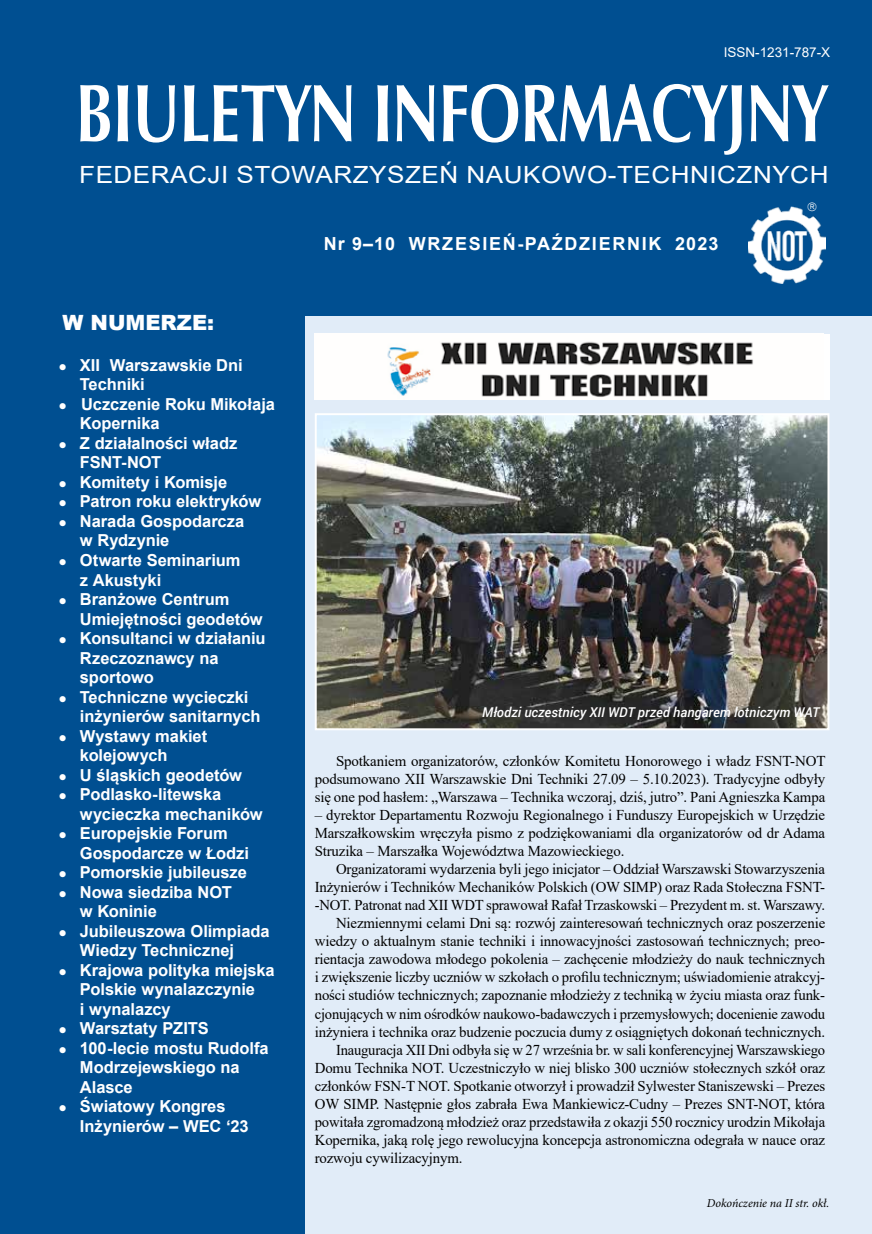
<style>
.page{position:relative;width:872px;height:1234px;background:#fff}
.page>*{position:absolute;margin:0;border:0;box-sizing:border-box;transform-origin:0 0}
.t1{font:700 82.5px "Zapf Humnst EU";color:#fff;scale:.75 1}
.t2{font:23.7px "Arial";letter-spacing:.02em;color:#fff;scale:1.1 1}
.t3{font:900 21px "Arial";color:#fff}
.t4{font:700 18px "Arial";letter-spacing:.095em;color:#fff}
.t5{font:700 16.5px/19.5px "Arial";letter-spacing:-.005em;color:#fff}
.t6{font:15px/18px "Times New Roman";letter-spacing:-.01em;color:#000;text-align:justify}
.t7{font:italic 500 13.5px "Roboto";color:#fff}
.t8{font:13.5px "Arial";color:#fff}
.t9{font:italic 12px "Minion Pro";letter-spacing:-.005em;color:#000}
</style>
<div class="page">
<div style="left:293px;top:302px;width:579px;height:931px;background:#e1ecf8"></div>
<div style="left:0;top:0;width:872px;height:316px;background:#004f91"></div>
<div style="left:0;top:302px;width:304px;height:931px;background:#004f91"></div>
<img style="left:748px;top:206px;width:77px;height:78px">
<img style="left:315px;top:334px;width:508px;height:65px">
<img style="left:318px;top:416px;width:508px;height:311px">
<div style="left:315px;top:413px;width:514px;height:317px;border:2px solid #fff"></div>
<svg style="left:807px;top:206px;width:9px;height:5px"></svg>
<p class="t8" style="left:723px;top:43px;width:108px">ISSN-1231-787-X</p>
<h1 class="t1" style="left:76px;top:62px;width:1003px">BIULETYN INFORMACYJNY</h1>
<h2 class="t2" style="left:79px;top:158px;width:682px">FEDERACJI STOWARZYSZEŃ NAUKOWO-TECHNICZNYCH</h2>
<h3 class="t3" style="left:63px;top:307px;width:153px">W NUMERZE:</h3>
<p class="t5" style="left:80px;top:355px;width:196px">XII Warszawskie Dni<br>Techniki<br>Uczczenie Roku Mikołaja<br>Kopernika<br>Z działalności władz<br>FSNT-NOT<br>Komitety i Komisje<br>Patron roku elektryków<br>Narada Gospodarcza<br>w Rydzynie<br>Otwarte Seminarium<br>z Akustyki<br>Branżowe Centrum<br>Umiejętności geodetów<br>Konsultanci w działaniu<br>Rzeczoznawcy na sportowo<br>Techniczne wycieczki inżynierów sanitarnych<br>Wystawy makiet kolejowych<br>U śląskich geodetów<br>Podlasko-litewska wycieczka mechaników<br>Europejskie Forum<br>Gospodarcze w Łodzi<br>Pomorskie jubileusze<br>Nowa siedziba NOT<br>w Koninie<br>Jubileuszowa Olimpiada<br>Wiedzy Technicznej<br>Krajowa polityka miejska<br>Polskie wynalazczynie<br>i wynalazcy<br>Warsztaty PZITS<br>100-lecie mostu Rudolfa<br>Modrzejewskiego na<br>Alasce<br>Światowy Kongres<br>Inżynierów – WEC ‘23</p>
<p class="t4" style="left:324px;top:231px;width:396px">Nr 9–10 WRZESIEŃ-PAŹDZIERNIK 2023</p>
<p class="t7" style="left:482px;top:702px;width:338px">Młodzi uczestnicy XII WDT przed hangarem lotniczym WAT</p>
<p class="t6" style="left:315px;top:751px;width:512px;text-indent:21px">Spotkaniem organizatorów, członków Komitetu Honorowego i władz FSNT-NOT podsumowano XII Warszawskie Dni Techniki 27.09 – 5.10.2023). Tradycyjne odbyły się one pod hasłem: „Warszawa – Technika wczoraj, dziś, jutro”. Pani Agnieszka Kampa</p>
<p class="t6" style="left:315px;top:805px;width:512px">– dyrektor Departamentu Rozwoju Regionalnego i Funduszy Europejskich w Urzędzie Marszałkowskim wręczyła pismo z podziękowaniami dla organizatorów od dr Adama Struzika – Marszałka Województwa Mazowieckiego.</p>
<p class="t6" style="left:336px;top:859px;width:490px">Organizatorami wydarzenia byli jego inicjator – Oddział Warszawski Stowarzyszenia</p>
<p class="t6" style="left:315px;top:877px;width:512px">Inżynierów i Techników Mechaników Polskich (OW SIMP) oraz Rada Stołeczna FSNT-</p>
<p class="t6" style="left:315px;top:895px;width:512px">-NOT. Patronat nad XII WDT sprawował Rafał Trzaskowski – Prezydent m. st. Warszawy.</p>
<p class="t6" style="left:336px;top:913px;width:491px">Niezmiennymi celami Dni są: rozwój zainteresowań technicznych oraz poszerzenie</p>
<p class="t6" style="left:315px;top:931px;width:512px">wiedzy o aktualnym stanie techniki i innowacyjności zastosowań technicznych; preo-</p>
<p class="t6" style="left:315px;top:949px;width:512px">rientacja zawodowa młodego pokolenia – zachęcenie młodzieży do nauk technicznych</p>
<p class="t6" style="left:315px;top:967px;width:512px">i zwiększenie liczby uczniów w szkołach o profilu technicznym; uświadomienie atrakcyj-</p>
<p class="t6" style="left:315px;top:985px;width:512px">ności studiów technicznych; zapoznanie młodzieży z techniką w życiu miasta oraz funk-</p>
<p class="t6" style="left:315px;top:1003px;width:512px">cjonujących w nim ośrodków naukowo-badawczych i przemysłowych; docenienie zawodu</p>
<p class="t6" style="left:315px;top:1021px;width:512px">inżyniera i technika oraz budzenie poczucia dumy z osiągniętych dokonań technicznych.</p>
<p class="t6" style="left:336px;top:1039px;width:491px">Inauguracja XII Dni odbyła się w 27 września br. w sali konferencyjnej Warszawskiego</p>
<p class="t6" style="left:315px;top:1057px;width:512px">Domu Technika NOT. Uczestniczyło w niej blisko 300 uczniów stołecznych szkół oraz</p>
<p class="t6" style="left:315px;top:1075px;width:512px">członków FSN-T NOT. Spotkanie otworzył i prowadził Sylwester Staniszewski – Prezes</p>
<p class="t6" style="left:315px;top:1093px;width:512px">OW SIMP. Następnie głos zabrała Ewa Mankiewicz-Cudny – Prezes SNT-NOT, która</p>
<p class="t6" style="left:315px;top:1111px;width:512px">powitała zgromadzoną młodzież oraz przedstawiła z okazji 550 rocznicy urodzin Mikołaja</p>
<p class="t6" style="left:315px;top:1129px;width:512px">Kopernika, jaką rolę jego rewolucyjna koncepcja astronomiczna odegrała w nauce oraz</p>
<p class="t6" style="left:315px;top:1147px;width:149px">rozwoju cywilizacyjnym.</p>
<p class="t9" style="left:707px;top:1194px;width:124px">Dokończenie na II str. okł.</p>
</div>
